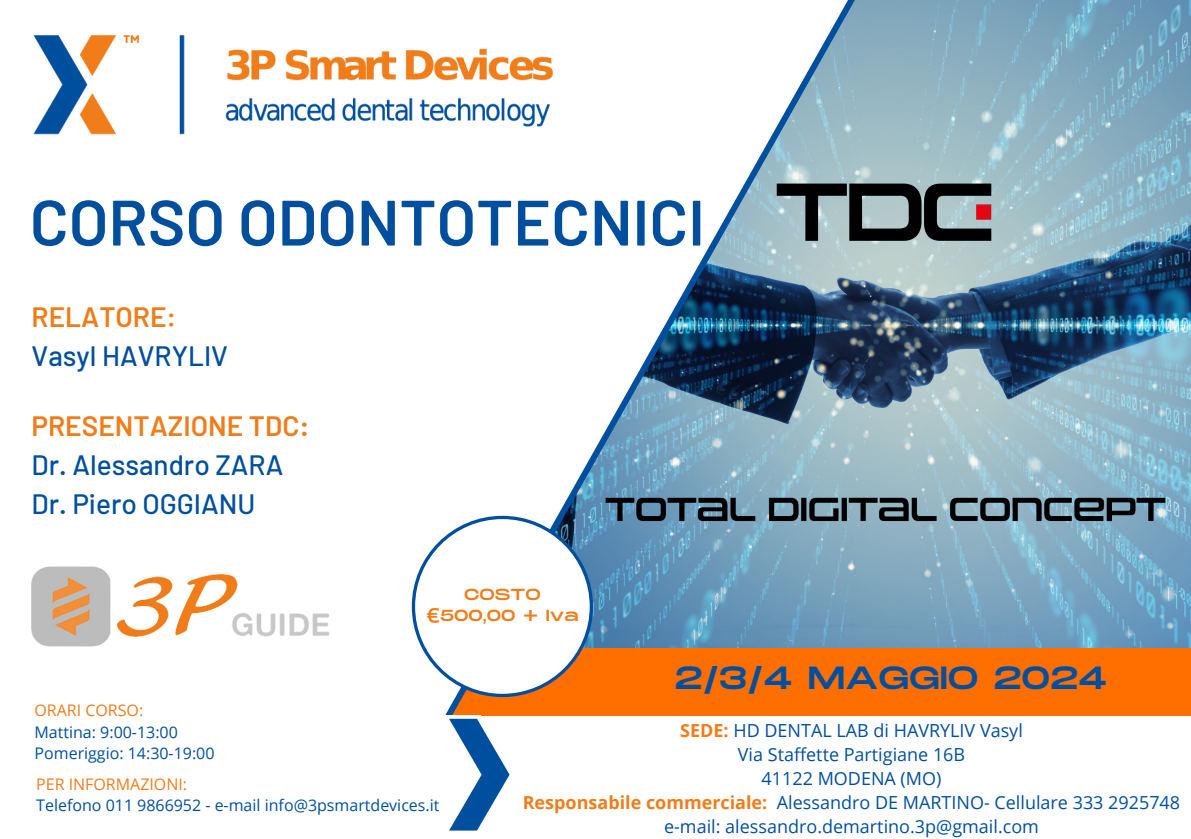
<style>
.page{position:relative;width:1191px;height:839px;background:#fff}
.page>*{position:absolute;margin:0;border:0;box-sizing:border-box;transform-origin:0 0}
.t1{font:600 64px "Barlow";color:#004f9f}
.t2{font:32px "Monument Extended";color:#004f9f}
.t3{font:500 28px/39px "Barlow";color:#004f9f}
.t4{font:18px/24px "Open Sans";color:#004f9f;text-align:center}
.t5{font:16px "Open Sans";color:#004f9f}
.t6{font:16px "Open Sans";color:#f07d1a}
.t7{font:16px "Monument Extended";color:#f07d1a}
.s1{font-weight:600;color:#f07d1a}
.s2{color:#f07d1a}
.s3{font-weight:700;color:#f07d1a}
</style>
<div class="page">
<div style="left:337px;top:641px;width:854px;height:74px;background:#ff6f00"></div>
<img style="left:905px;top:0;width:286px;height:647px">
<svg style="left:378px;top:0;width:527px;height:716px"></svg>
<img style="left:33px;top:20px;width:527px;height:128px">
<div style="left:379px;top:715px;width:101px;height:123px;background:#fff"></div>
<svg style="left:449px;top:718px;width:61px;height:112px"></svg>
<svg style="left:412px;top:515px;width:181px;height:182px"></svg>
<img style="left:775px;top:170px;width:219px;height:80px">
<img style="left:600px;top:485px;width:570px;height:45px">
<img style="left:31px;top:566px;width:307px;height:130px">
<p class="t1" style="left:30px;top:181px;width:677px">CORSO ODONTOTECNICI</p>
<h2 class="t3" style="left:32px;top:296px;width:198px"><span class="s1">RELATORE</span><span class="s2">:<br></span>Vasyl HAVRYLIV</h2>
<h4 class="t3" style="left:32px;top:405px;width:279px"><span class="s1">PRESENTAZIONE TDC:<br></span>Dr. Alessandro ZARA<br>Dr. Piero OGGIANU</h4>
<h3 class="t7" style="left:464px;top:585px;width:78px">COSTO</h3>
<h3 class="t7" style="left:426px;top:606px;width:154px">€500,00 + Iva</h3>
<p class="t2" style="left:675px;top:659px;width:434px">2/3/4 MAGGIO 2024</p>
<p class="t6" style="left:35px;top:699px;width:110px">ORARI CORSO:</p>
<p class="t5" style="left:35px;top:720px;width:145px">Mattina: 9:00-13:00</p>
<p class="t5" style="left:35px;top:742px;width:182px">Pomeriggio: 14:30-19:00</p>
<p class="t6" style="left:36px;top:772px;width:152px">PER INFORMAZIONI:</p>
<p class="t5" style="left:36px;top:794px;width:405px">Telefono 011 9866952 - e-mail info@3psmartdevices.it</p>
<p class="t4" style="left:523px;top:717px;width:659px"><span class="s3">SEDE:</span> HD DENTAL LAB di HAVRYLIV Vasyl<br>Via Staffette Partigiane 16B<br>41122 MODENA (MO)<br><span class="s3">Responsabile commerciale:</span> Alessandro DE MARTINO- Cellulare 333 2925748</p>
<p class="t4" style="left:664px;top:813px;width:376px">e-mail: alessandro.demartino.3p@gmail.com</p>
</div>
